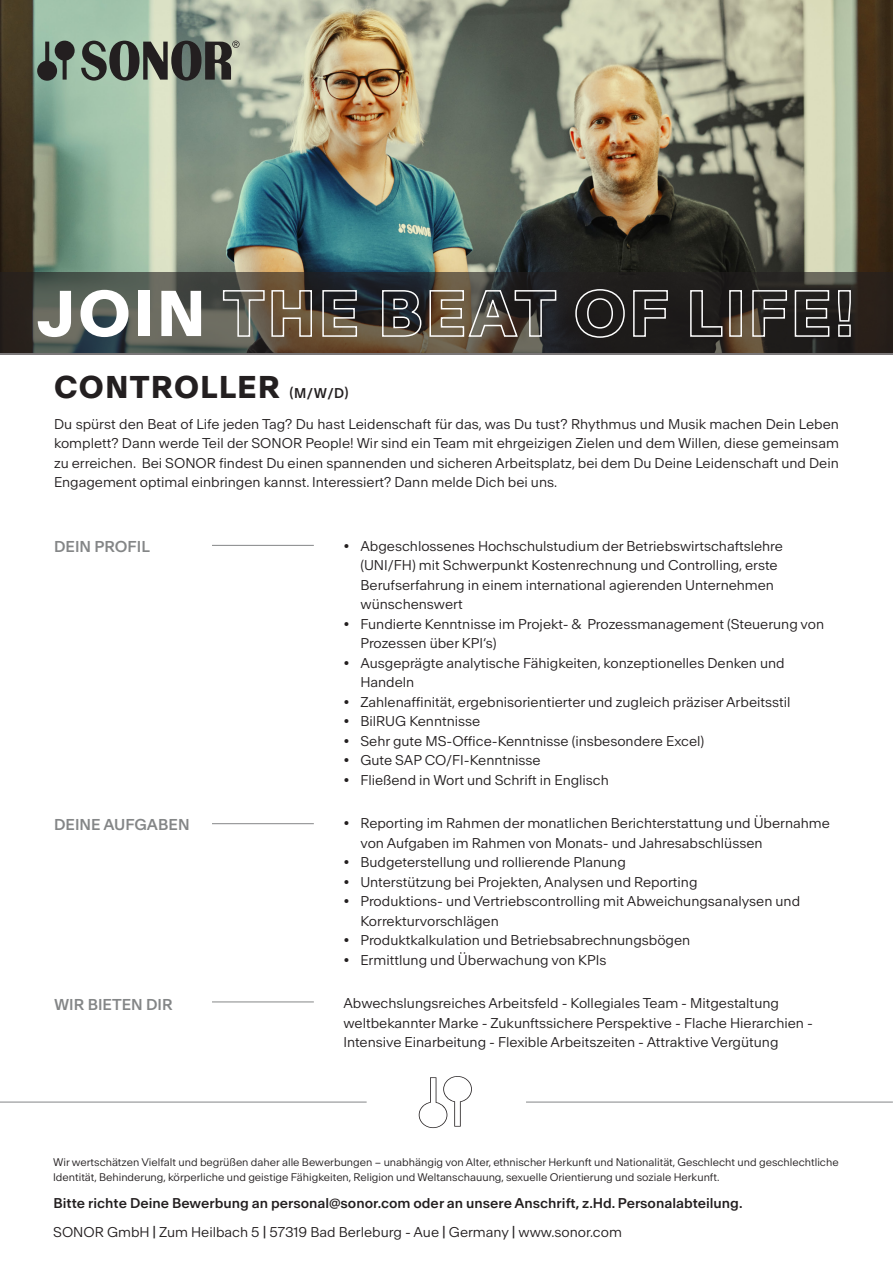
<style>
.page{position:relative;width:893px;height:1263px;background:#fff}
.page>*{position:absolute;margin:0;border:0;box-sizing:border-box;transform-origin:0 0}
.t1{font:700 61.5px "Sonor";letter-spacing:.05em;color:#fff}
.t2{font:700 30px "Sonor";letter-spacing:.05em;color:#231f20}
.t3{font:500 15px "Sonor";color:#848687}
.t4{font:300 13.5px/19.5px "Sonor";color:#231f20}
.t5{font:500 13.5px "Sonor";color:#231f20}
.t6{font:300 10.5px/15px "Sonor";color:#231f20}
.s1{font-weight:400}
</style>
<div class="page">
<hr style="left:212px;top:1001px;width:102px;height:1px;background:#848687">
<hr style="left:212px;top:545px;width:102px;height:1px;background:#848687">
<hr style="left:212px;top:823px;width:102px;height:1px;background:#848687">
<img style="left:0;top:0;width:893px;height:272px">
<svg style="left:0;top:272px;width:893px;height:82px;background:#3d3a33"></svg>
<svg style="left:37px;top:41px;width:38px;height:40px;background:#5d6d62"></svg>
<svg style="left:81px;top:41px;width:159px;height:40px;background:#626a60"></svg>
<svg style="left:419px;top:1076px;width:53px;height:52px"></svg>
<hr style="left:0;top:1102px;width:367px;height:1px;background:#848687">
<hr style="left:526px;top:1102px;width:367px;height:1px;background:#848687">
<p class="t1" style="left:37px;top:273px;width:818px">JOIN THE BEAT OF LIFE!</p>
<p class="t2" style="left:54px;top:368px;width:228px">CONTROLLER</p>
<p class="t5" style="left:289px;top:384px;width:61px">(M/W/D)</p>
<p class="t4" style="left:54px;top:414px;width:786px;text-align:justify">Du spürst den Beat of Life jeden Tag? Du hast Leidenschaft für das, was Du tust? Rhythmus und Musik machen Dein Leben komplett? Dann werde Teil der SONOR People! Wir sind ein Team mit ehrgeizigen Zielen und dem Willen, diese gemeinsam zu erreichen. Bei SONOR findest Du einen spannenden und sicheren Arbeitsplatz, bei dem Du Deine Leidenschaft und Dein Engagement optimal einbringen kannst. Interessiert? Dann melde Dich bei uns.</p>
<p class="t3" style="left:54px;top:537px;width:97px">DEIN PROFIL</p>
<p class="t4" style="left:360px;top:536px;width:424px">Abgeschlossenes Hochschulstudium der Betriebswirtschaftslehre (UNI/FH) mit Schwerpunkt Kostenrechnung und Controlling, erste Berufserfahrung in einem international agierenden Unternehmen wünschenswert</p>
<p class="t4" style="left:360px;top:614px;width:465px">Fundierte Kenntnisse im Projekt- &amp; Prozessmanagement (Steuerung von<br>Prozessen über KPI‘s)</p>
<p class="t4" style="left:360px;top:653px;width:426px">Ausgeprägte analytische Fähigkeiten, konzeptionelles Denken und<br>Handeln</p>
<p class="t4" style="left:360px;top:692px;width:432px">Zahlenaffinität, ergebnisorientierter und zugleich präziser Arbeitsstil</p>
<p class="t4" style="left:360px;top:712px;width:121px">BilRUG Kenntnisse</p>
<p class="t4" style="left:360px;top:731px;width:345px">Sehr gute MS-Office-Kenntnisse (insbesondere Excel)</p>
<p class="t4" style="left:360px;top:751px;width:182px">Gute SAP CO/FI-Kenntnisse</p>
<p class="t4" style="left:360px;top:770px;width:250px">Fließend in Wort und Schrift in Englisch</p>
<p class="t3" style="left:54px;top:814px;width:137px">DEINE AUFGABEN</p>
<p class="t4" style="left:360px;top:814px;width:471px">Reporting im Rahmen der monatlichen Berichterstattung und Übernahme von Aufgaben im Rahmen von Monats- und Jahresabschlüssen</p>
<p class="t4" style="left:360px;top:853px;width:267px">Budgeterstellung und rollierende Planung</p>
<p class="t4" style="left:360px;top:872px;width:339px">Unterstützung bei Projekten, Analysen und Reporting</p>
<p class="t4" style="left:360px;top:892px;width:441px">Produktions- und Vertriebscontrolling mit Abweichungsanalysen und<br>Korrekturvorschlägen</p>
<p class="t4" style="left:360px;top:931px;width:331px">Produktkalkulation und Betriebsabrechnungsbögen</p>
<p class="t4" style="left:360px;top:950px;width:247px">Ermittlung und Überwachung von KPIs</p>
<p class="t3" style="left:54px;top:994px;width:120px">WIR BIETEN DIR</p>
<p class="t4" style="left:343px;top:994px;width:471px">Abwechslungsreiches Arbeitsfeld - Kollegiales Team - Mitgestaltung weltbekannter Marke - Zukunftssichere Perspektive - Flache Hierarchien -<br>Intensive Einarbeitung - Flexible Arbeitszeiten - Attraktive Vergütung</p>
<p class="t6" style="left:53px;top:1154px;width:787px">Wir wertschätzen Vielfalt und begrüßen daher alle Bewerbungen – unabhängig von Alter, ethnischer Herkunft und Nationalität, Geschlecht und geschlechtliche<br>Identität, Behinderung, körperliche und geistige Fähigkeiten, Religion und Weltanschauung, sexuelle Orientierung und soziale Herkunft.</p>
<p class="t5" style="left:54px;top:1194px;width:690px">Bitte richte Deine Bewerbung an personal@sonor.com oder an unsere Anschrift, z.Hd. Personalabteilung.</p>
<p class="t4" style="left:53px;top:1222px;width:570px">SONOR GmbH <span class="s1">|</span> Zum Heilbach 5 <span class="s1">|</span> 57319 Bad Berleburg - Aue <span class="s1">|</span> Germany <span class="s1">|</span> www.sonor.com</p>
</div>
